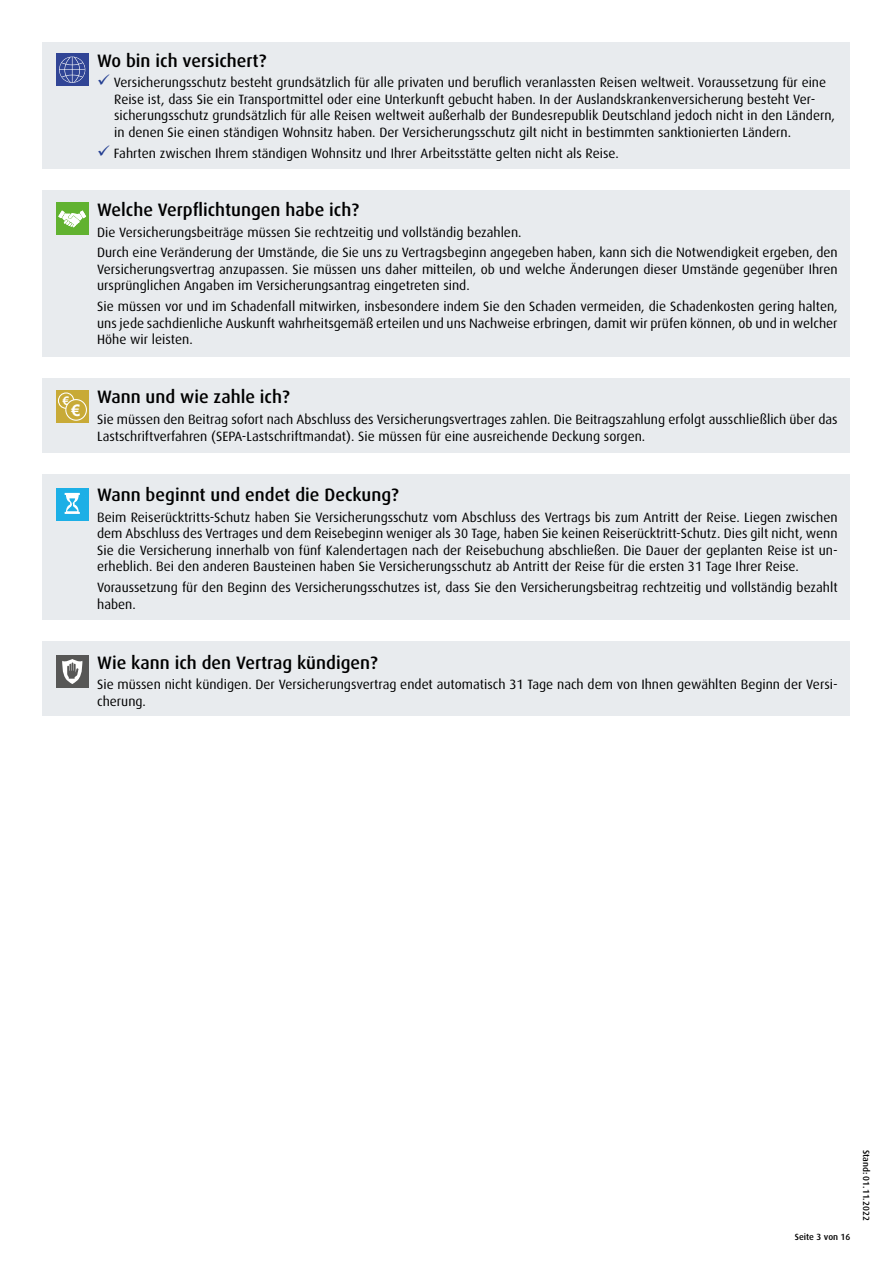
<style>
.page{position:relative;width:893px;height:1263px;background:#fff}
.page>*{position:absolute;margin:0;border:0;box-sizing:border-box;transform-origin:0 0}
.t1{font:500 18px "Dax Pro";color:#000}
.t2{font:700 15.9px "Arial";color:#fff}
.t3{font:13.5px/16.5px "Dax Pro";color:#000}
.t4{font:700 11.85px "Arial";color:#fff}
.t5{font:500 9px "Dax Pro";color:#000}
.s1{color:#243f92}
</style>
<div class="page">
<div style="left:43px;top:43px;width:807px;height:126px;background:#e8ebee"></div>
<div style="left:56px;top:53px;width:33px;height:33px;background:#314596"></div>
<div style="left:59px;top:57px;width:26px;height:26px;border:1px solid #fff;border-radius:50%"></div>
<svg style="left:60px;top:57px;width:25px;height:25px"></svg>
<div style="left:43px;top:190px;width:807px;height:167px;background:#e8ebee"></div>
<div style="left:56px;top:202px;width:33px;height:33px;background:#61b230"></div>
<svg style="left:58px;top:210px;width:28px;height:18px"></svg>
<div style="left:43px;top:378px;width:807px;height:75px;background:#e8ebee"></div>
<div style="left:56px;top:390px;width:33px;height:33px;background:#c8aa37"></div>
<svg style="left:58px;top:393px;width:16px;height:15px"></svg>
<div style="left:58px;top:392px;width:16px;height:17px;border:1px solid #fff;border-radius:50%"></div>
<div style="left:66px;top:400px;width:20px;height:20px;background:#c8aa37;border-radius:50%"></div>
<div style="left:65px;top:399px;width:22px;height:22px;border:1px solid #fff;border-radius:50%"></div>
<div style="left:43px;top:474px;width:807px;height:146px;background:#e8ebee"></div>
<div style="left:56px;top:488px;width:33px;height:32px;background:#1cafe6"></div>
<svg style="left:64px;top:492px;width:16px;height:22px"></svg>
<div style="left:43px;top:641px;width:807px;height:75px;background:#e8ebee"></div>
<div style="left:56px;top:655px;width:33px;height:33px;background:#575756"></div>
<svg style="left:62px;top:659px;width:21px;height:25px"></svg>
<h1 class="t1" style="left:97px;top:49px;width:171px">Wo bin ich versichert?</h1>
<p class="t3" style="left:114px;top:74px;width:722px;text-indent:-17px"><span class="s1">✓</span> Versicherungsschutz besteht grundsätzlich für alle privaten und beruflich veranlassten Reisen weltweit. Voraussetzung für eine Reise ist, dass Sie ein Transportmittel oder eine Unterkunft gebucht haben. In der Auslandskrankenversicherung besteht Ver&shy;sicherungsschutz grundsätzlich für alle Reisen weltweit außerhalb der Bundesrepublik Deutschland jedoch nicht in den Ländern, in denen Sie einen ständigen Wohnsitz haben. Der Versicherungsschutz gilt nicht in bestimmten sanktionierten Ländern.</p>
<p class="t3" style="left:97px;top:144px;width:523px"><span class="s1">✓</span> Fahrten zwischen Ihrem ständigen Wohnsitz und Ihrer Arbeitsstätte gelten nicht als Reise.</p>
<h1 class="t1" style="left:97px;top:198px;width:263px">Welche Verpflichtungen habe ich?</h1>
<p class="t3" style="left:97px;top:221px;width:742px;line-height:20.7px">Die Versicherungsbeiträge müssen Sie rechtzeitig und vollständig bezahlen.<br>Durch eine Veränderung der Umstände, die Sie uns zu Vertragsbeginn angegeben haben, kann sich die Notwendigkeit ergeben, den</p>
<p class="t3" style="left:97px;top:261px;width:742px">Versicherungsvertrag anzupassen. Sie müssen uns daher mitteilen, ob und welche Änderungen dieser Umstände gegenüber Ihren ursprünglichen Angaben im Versicherungsantrag eingetreten sind.</p>
<p class="t3" style="left:97px;top:298px;width:742px;text-align:justify">Sie müssen vor und im Schadenfall mitwirken, insbesondere indem Sie den Schaden vermeiden, die Schadenkosten gering halten, uns jede sachdienliche Auskunft wahrheitsgemäß erteilen und uns Nachweise erbringen, damit wir prüfen können, ob und in welcher Höhe wir leisten.</p>
<p class="t4" style="left:63px;top:393px;width:8px">€</p>
<p class="t2" style="left:72px;top:399px;width:10px">€</p>
<h1 class="t1" style="left:97px;top:386px;width:194px">Wann und wie zahle ich?</h1>
<p class="t3" style="left:97px;top:411px;width:742px">Sie müssen den Beitrag sofort nach Abschluss des Versicherungsvertrages zahlen. Die Beitragszahlung erfolgt ausschließlich über das<br>Lastschriftverfahren (SEPA-Lastschriftmandat). Sie müssen für eine ausreichende Deckung sorgen.</p>
<h1 class="t1" style="left:97px;top:483px;width:303px">Wann beginnt und endet die Deckung?</h1>
<p class="t3" style="left:97px;top:508px;width:742px;text-align:justify">Beim Reiserücktritts-Schutz haben Sie Versicherungsschutz vom Abschluss des Vertrags bis zum Antritt der Reise. Liegen zwischen dem Abschluss des Vertrages und dem Reisebeginn weniger als 30 Tage, haben Sie keinen Reiserücktritt-Schutz. Dies gilt nicht, wenn Sie die Versicherung innerhalb von fünf Kalendertagen nach der Reisebuchung abschließen. Die Dauer der geplanten Reise ist un&shy;erheblich. Bei den anderen Bausteinen haben Sie Versicherungsschutz ab Antritt der Reise für die ersten 31 Tage Ihrer Reise.</p>
<p class="t3" style="left:97px;top:579px;width:742px">Voraussetzung für den Beginn des Versicherungsschutzes ist, dass Sie den Versicherungsbeitrag rechtzeitig und vollständig bezahlt haben.</p>
<h1 class="t1" style="left:97px;top:651px;width:282px">Wie kann ich den Vertrag kündigen?</h1>
<p class="t3" style="left:97px;top:676px;width:742px">Sie müssen nicht kündigen. Der Versicherungsvertrag endet automatisch 31 Tage nach dem von Ihnen gewählten Beginn der Versi&shy;cherung.</p>
<p class="t5" style="left:795px;top:1231px;width:57px">Seite 3 von 16</p>
<p class="t5" style="left:872px;top:1150px;width:72px;rotate:90deg">Stand: 01.11.2022</p>
</div>
